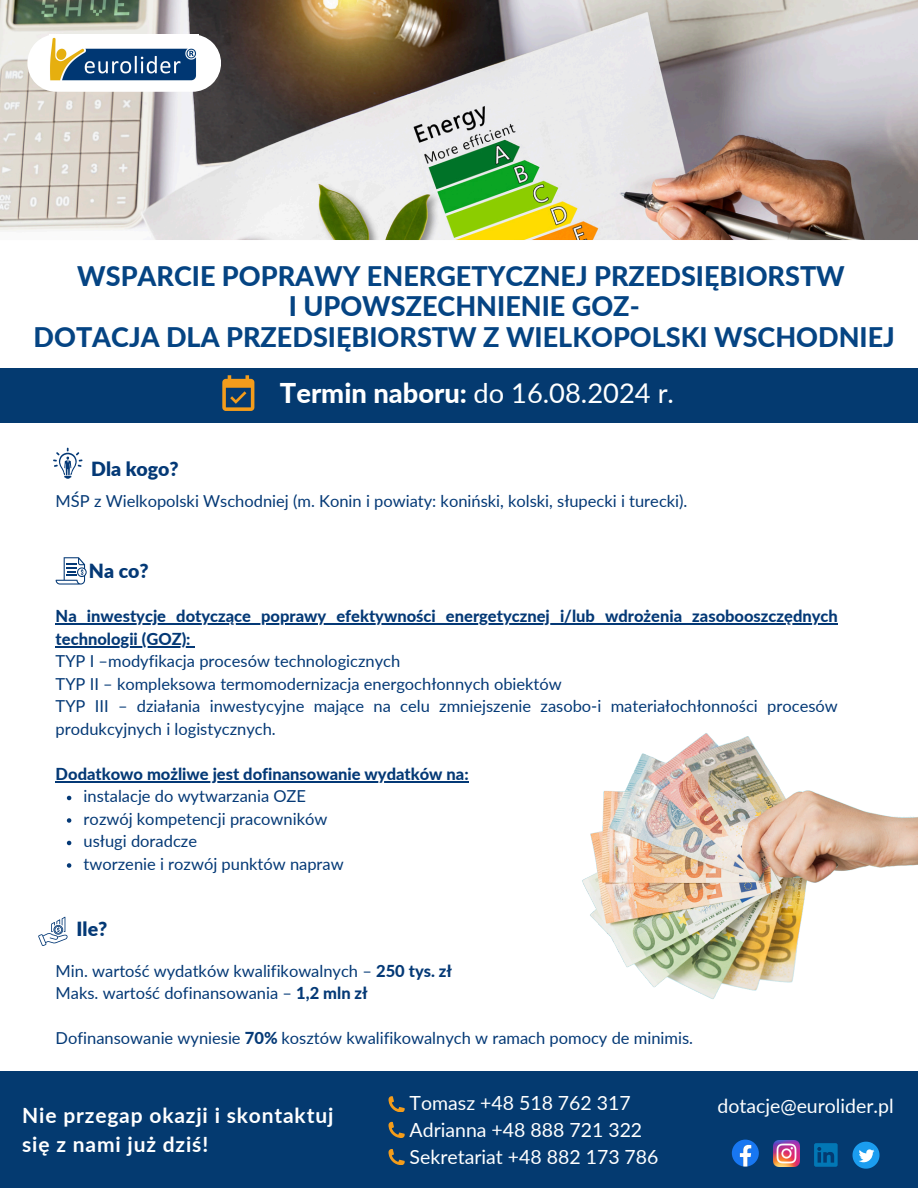
<style>
.page{position:relative;width:918px;height:1188px;background:#fff}
.page>*{position:absolute;margin:0;border:0;box-sizing:border-box;transform-origin:0 0}
.t1{font:27.3px "Lato";color:#fff}
.t2{font:800 27px/30.3px "Lato";color:#054483;text-align:center}
.t3{font:700 21px/29.2px "Lato";letter-spacing:.04em;color:#fff}
.t4{font:19.5px/27px "Lato";color:#fff}
.t5{font:900 19.5px "Lato";color:#043976}
.t6{font:16.5px/22.5px "Lato";color:#043976}
.t7{font:800 16.5px "Lato";color:#043976}
.s1{font-weight:800}
</style>
<div class="page">
<img style="left:0;top:0;width:918px;height:240px">
<svg style="left:27px;top:34px;width:194px;height:58px"></svg>
<img style="left:49px;top:34px;width:150px;height:52px">
<div style="left:0;top:368px;width:918px;height:55px;background:#043a70"></div>
<svg style="left:222px;top:375px;width:32px;height:36px"></svg>
<svg style="left:53px;top:448px;width:29px;height:31px"></svg>
<svg style="left:56px;top:557px;width:31px;height:27px"></svg>
<svg style="left:38px;top:917px;width:29px;height:29px"></svg>
<div style="left:0;top:1072px;width:918px;height:116px;background:#043a70"></div>
<svg style="left:389px;top:1096px;width:15px;height:16px"></svg>
<svg style="left:389px;top:1122px;width:15px;height:16px"></svg>
<svg style="left:389px;top:1149px;width:15px;height:16px"></svg>
<hr style="left:56px;top:624px;width:31px;height:1px;background:#043976">
<hr style="left:87px;top:624px;width:751px;height:1px;background:#043976">
<hr style="left:56px;top:646px;width:135px;height:1px;background:#043976">
<hr style="left:56px;top:781px;width:413px;height:1px;background:#043976">
<svg style="left:67px;top:796px;width:4px;height:4px"></svg>
<svg style="left:67px;top:818px;width:4px;height:5px"></svg>
<svg style="left:67px;top:841px;width:4px;height:4px"></svg>
<svg style="left:67px;top:863px;width:4px;height:5px"></svg>
<img style="left:560px;top:733px;width:358px;height:436px">
<p class="t2" style="left:34px;top:260px;width:863px">WSPARCIE POPRAWY ENERGETYCZNEJ PRZEDSIĘBIORSTW<br>I UPOWSZECHNIENIE GOZ-<br>DOTACJA DLA PRZEDSIĘBIORSTW Z WIELKOPOLSKI WSCHODNIEJ</p>
<p class="t1" style="left:280px;top:376px;width:396px"><span class="s1">Termin naboru:</span> do 16.08.2024 r.</p>
<h2 class="t5" style="left:91px;top:457px;width:89px">Dla kogo?</h2>
<p class="t6" style="left:56px;top:489px;width:633px">MŚP z Wielkopolski Wschodniej (m. Konin i powiaty: koniński, kolski, słupecki i turecki).</p>
<h3 class="t5" style="left:89px;top:558px;width:61px">Na co?</h3>
<p class="t7" style="left:56px;top:606px;width:23px">Na</p>
<p class="t7" style="left:87px;top:606px;width:752px">inwestycje dotyczące poprawy efektywności energetycznej i/lub wdrożenia zasobooszczędnych</p>
<h3 class="t6" style="left:56px;top:627px;width:508px"><span class="s1">technologii (GOZ):<br></span>TYP I –modyfikacja procesów technologicznych<br>TYP II – kompleksowa termomodernizacja energochłonnych obiektów</h3>
<p class="t6" style="left:56px;top:695px;width:784px">TYP III – działania inwestycyjne mające na celu zmniejszenie zasobo-i materiałochłonności procesów produkcyjnych i logistycznych.</p>
<p class="t7" style="left:56px;top:764px;width:415px">Dodatkowo możliwe jest dofinansowanie wydatków na:</p>
<p class="t6" style="left:84px;top:785px;width:224px">instalacje do wytwarzania OZE</p>
<p class="t6" style="left:84px;top:807px;width:245px">rozwój kompetencji pracowników</p>
<h5 class="t6" style="left:84px;top:830px;width:115px">usługi doradcze</h5>
<p class="t6" style="left:84px;top:852px;width:262px">tworzenie i rozwój punktów napraw</p>
<p class="t5" style="left:77px;top:917px;width:32px">Ile?</p>
<p class="t6" style="left:56px;top:959px;width:398px">Min. wartość wydatków kwalifikowalnych – <span class="s1">250 tys. zł</span></p>
<p class="t6" style="left:56px;top:982px;width:314px">Maks. wartość dofinansowania – <span class="s1">1,2 mln zł</span></p>
<p class="t6" style="left:56px;top:1027px;width:639px">Dofinansowanie wyniesie <span class="s1">70%</span> kosztów kwalifikowalnych w ramach pomocy de minimis.</p>
<h3 class="t3" style="left:22px;top:1100px;width:313px">Nie przegap okazji i skontaktuj się z nami już dziś!</h3>
<p class="t4" style="left:410px;top:1089px;width:250px">Tomasz +48 518 762 317<br>Adrianna +48 888 721 322<br>Sekretariat +48 882 173 786</p>
<p class="t4" style="left:717px;top:1092px;width:178px">dotacje@eurolider.pl</p>
</div>
